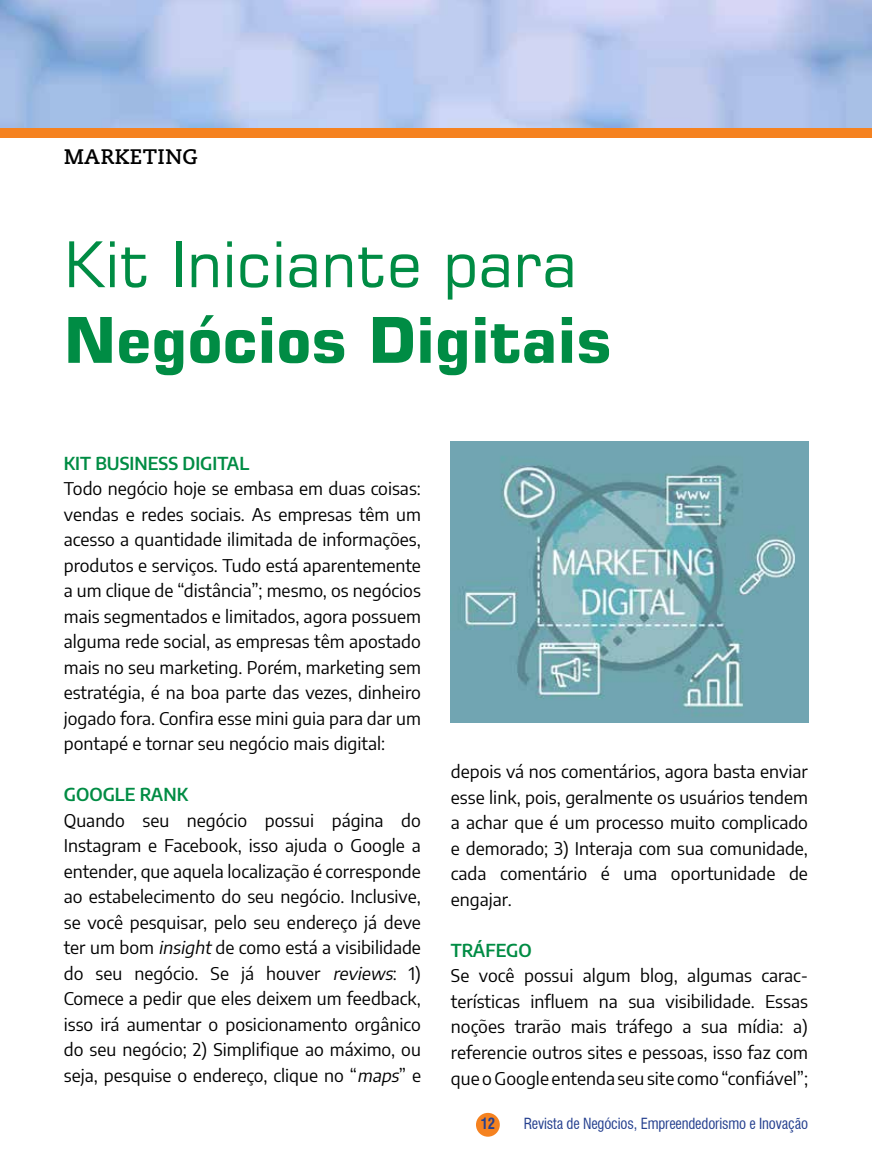
<style>
.page{position:relative;width:872px;height:1170px;background:#fff}
.page>*{position:absolute;margin:0;border:0;box-sizing:border-box;transform-origin:0 0}
.t1{font:63px "Square 721 BT";color:#008c44}
.t2{font:700 63px "Square 721 BT";color:#008c44}
.t3{font:700 21px "Caecilia LT Std";letter-spacing:.02em;color:#000}
.t4{font:17.55px/25.5px "Encode Sans";color:#000;text-align:justify}
.t5{font:600 17.55px "Encode Sans";color:#008c44}
.t6{font:condensed 15px "Swiss 721 BT";letter-spacing:-.01em;color:#25408f}
.t7{font:700 condensed 15px "Swiss 721 BT";color:#25408f}
.s1{font-style:italic}
</style>
<div class="page">
<div style="left:476px;top:1112px;width:24px;height:24px;background:#f58220;border-radius:50%"></div>
<img style="left:0;top:0;width:872px;height:129px">
<div style="left:0;top:129px;width:872px;height:9px;background:#f58220"></div>
<img style="left:451px;top:441px;width:357px;height:282px">
<p class="t3" style="left:64px;top:144px;width:135px">MARKETING</p>
<h1 class="t1" style="left:64px;top:225px;width:514px">Kit Iniciante para</h1>
<h1 class="t2" style="left:64px;top:302px;width:549px">Negócios Digitais</h1>
<p class="t5" style="left:64px;top:450px;width:187px">KIT BUSINESS DIGITAL</p>
<p class="t4" style="left:64px;top:475px;width:359px">Todo negócio hoje se embasa em duas coisas: vendas e redes sociais. As empresas têm um acesso a quantidade ilimitada de informações, produtos e serviços. Tudo está aparentemente a um clique de “distância”; mesmo, os negócios mais segmentados e limitados, agora possuem alguma rede social, as empresas têm apostado mais no seu marketing. Porém, marketing sem estratégia, é na boa parte das vezes, dinheiro jogado fora. Confira esse mini guia para dar um pontapé e tornar seu negócio mais digital:</p>
<p class="t5" style="left:64px;top:781px;width:126px">GOOGLE RANK</p>
<p class="t4" style="left:64px;top:806px;width:359px">Quando seu negócio possui página do Instagram e Facebook, isso ajuda o Google a entender, que aquela localização é corresponde ao estabelecimento do seu negócio. Inclusive, se você pesquisar, pelo seu endereço já deve ter um bom <span class="s1">insight</span>de como está a visibilidade do seu negócio. Se já houver <span class="s1">reviews</span>: 1)<br>Comece a pedir que eles deixem um feedback, isso irá aumentar o posicionamento orgânico do seu negócio; 2) Simplifique ao máximo, ou seja, pesquise o endereço, clique no “<span class="s1">maps</span>” e</p>
<p class="t4" style="left:451px;top:758px;width:359px">depois vá nos comentários, agora basta enviar esse link, pois, geralmente os usuários tendem a achar que é um processo muito complicado e demorado; 3) Interaja com sua comunidade, cada comentário é uma oportunidade de engajar.</p>
<p class="t5" style="left:451px;top:937px;width:82px">TRÁFEGO</p>
<p class="t4" style="left:451px;top:962px;width:359px">Se você possui algum blog, algumas carac&shy;terísticas influem na sua visibilidade. Essas noções trarão mais tráfego a sua mídia: a) referencie outros sites e pessoas, isso faz com que o Google entenda seu site como “confiável”;</p>
<p class="t7" style="left:480px;top:1114px;width:16px">12</p>
<p class="t6" style="left:524px;top:1114px;width:286px">Revista de Negócios, Empreendedorismo e Inovação</p>
</div>
